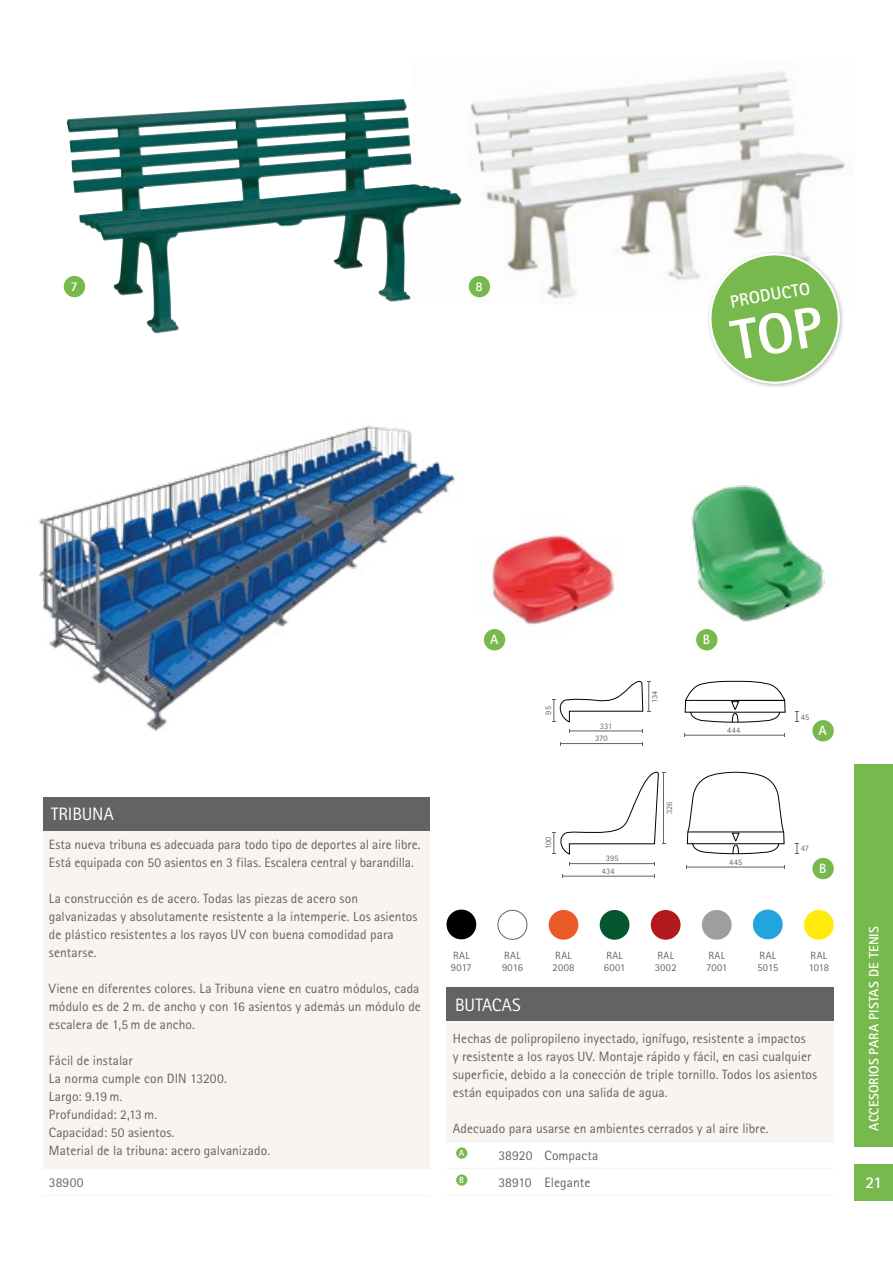
<style>
.page{position:relative;width:893px;height:1263px;background:#fff}
.page>*{position:absolute;margin:0;border:0;box-sizing:border-box;transform-origin:0 0}
.t1{font:18px "Rotis Sans Serif Pro";letter-spacing:-.01em;color:#fff}
.t2{font:700 17.55px "Rotis Sans Serif Pro";color:#fff}
.t3{font:700 16.5px "Rotis Sans Serif Pro";color:#fff}
.t4{font:13.5px/18px "Rotis Sans Serif Pro";letter-spacing:.005em;color:#646363}
.t5{font:700 13.5px "Rotis Sans Serif Pro";letter-spacing:.01em;color:#fff}
.t6{font:10.5px/12.6px "Rotis Sans Serif Pro";letter-spacing:.025em;color:#646363}
.t7{font:700 9px "Rotis Sans Serif Pro";color:#fff}
.t8{font:8.4px/12.6px "Rotis Sans Serif Pro";letter-spacing:.015em;color:#646363;text-align:center}
</style>
<div class="page">
<div style="left:855px;top:764px;width:38px;height:382px;background:#78b94d"></div>
<div style="left:855px;top:1164px;width:38px;height:36px;background:#78b94d"></div>
<img style="left:409px;top:71px;width:436px;height:229px">
<img style="left:67px;top:99px;width:336px;height:235px">
<div style="left:446px;top:909px;width:30px;height:30px;background:#000;border-radius:50%"></div>
<div style="left:498px;top:910px;width:29px;height:30px;border:1px solid #646363;border-radius:50%"></div>
<div style="left:549px;top:910px;width:29px;height:30px;background:#eb5b27;border-radius:50%"></div>
<div style="left:600px;top:910px;width:29px;height:30px;background:#05552f;border-radius:50%"></div>
<div style="left:651px;top:910px;width:29px;height:30px;background:#b4191e;border-radius:50%"></div>
<div style="left:702px;top:910px;width:30px;height:30px;background:#9d9e9f;border-radius:50%"></div>
<div style="left:753px;top:909px;width:30px;height:30px;background:#23a4de;border-radius:50%"></div>
<div style="left:804px;top:910px;width:30px;height:30px;background:#feeb0d;border-radius:50%"></div>
<div style="left:469px;top:276px;width:21px;height:21px;background:#78b94d;border-radius:50%"></div>
<div style="left:64px;top:276px;width:21px;height:21px;background:#78b94d;border-radius:50%"></div>
<div style="left:43px;top:797px;width:386px;height:34px;background:#646363"></div>
<div style="left:43px;top:831px;width:386px;height:337px;background:#f7f4f1"></div>
<hr style="left:43px;top:1167px;width:57px;height:2px;background:#f7f4f1">
<hr style="left:100px;top:1167px;width:198px;height:2px;background:#f7f4f1">
<hr style="left:298px;top:1167px;width:66px;height:2px;background:#f7f4f1">
<hr style="left:43px;top:1195px;width:57px;height:1px;background:#f7f4f1">
<hr style="left:100px;top:1195px;width:198px;height:1px;background:#f7f4f1">
<hr style="left:298px;top:1195px;width:66px;height:1px;background:#f7f4f1">
<hr style="left:364px;top:1167px;width:65px;height:2px;background:#f7f4f1">
<hr style="left:364px;top:1195px;width:65px;height:1px;background:#f7f4f1">
<img style="left:38px;top:425px;width:448px;height:306px">
<div style="left:446px;top:987px;width:388px;height:34px;background:#646363"></div>
<div style="left:446px;top:1021px;width:388px;height:120px;background:#f7f4f1"></div>
<hr style="left:446px;top:1141px;width:46px;height:1px;background:#f7f4f1">
<hr style="left:492px;top:1141px;width:46px;height:1px;background:#f7f4f1">
<hr style="left:538px;top:1141px;width:143px;height:1px;background:#f7f4f1">
<hr style="left:446px;top:1168px;width:46px;height:1px;background:#f7f4f1">
<hr style="left:492px;top:1168px;width:46px;height:1px;background:#f7f4f1">
<hr style="left:538px;top:1168px;width:143px;height:1px;background:#f7f4f1">
<hr style="left:446px;top:1195px;width:46px;height:1px;background:#f7f4f1">
<hr style="left:492px;top:1195px;width:46px;height:1px;background:#f7f4f1">
<hr style="left:538px;top:1195px;width:143px;height:1px;background:#f7f4f1">
<hr style="left:757px;top:1141px;width:77px;height:1px;background:#f7f4f1">
<hr style="left:757px;top:1195px;width:77px;height:1px;background:#f7f4f1">
<hr style="left:681px;top:1141px;width:76px;height:1px;background:#f7f4f1">
<hr style="left:681px;top:1195px;width:76px;height:1px;background:#f7f4f1">
<hr style="left:681px;top:1168px;width:76px;height:1px;background:#f7f4f1">
<hr style="left:757px;top:1168px;width:77px;height:1px;background:#f7f4f1">
<div style="left:456px;top:1147px;width:12px;height:12px;background:#78b94d;border-radius:50%"></div>
<div style="left:455px;top:1146px;width:13px;height:14px;border:1px solid #fff;border-radius:50%"></div>
<div style="left:456px;top:1174px;width:12px;height:12px;background:#78b94d;border-radius:50%"></div>
<div style="left:455px;top:1173px;width:13px;height:14px;border:1px solid #fff;border-radius:50%"></div>
<img style="left:691px;top:485px;width:134px;height:137px">
<div style="left:696px;top:629px;width:21px;height:21px;background:#78b94d;border-radius:50%"></div>
<img style="left:449px;top:516px;width:166px;height:122px">
<div style="left:484px;top:629px;width:21px;height:21px;background:#78b94d;border-radius:50%"></div>
<svg style="left:684px;top:680px;width:102px;height:43px"></svg>
<svg style="left:552px;top:680px;width:99px;height:43px"></svg>
<hr style="left:570px;top:731px;width:72px;height:1px;background:#646363">
<hr style="left:560px;top:743px;width:82px;height:1px;background:#646363">
<hr style="left:685px;top:735px;width:100px;height:1px;background:#646363">
<svg style="left:795px;top:711px;width:4px;height:11px"></svg>
<svg style="left:686px;top:771px;width:99px;height:83px"></svg>
<svg style="left:552px;top:771px;width:113px;height:84px"></svg>
<hr style="left:570px;top:863px;width:84px;height:1px;background:#646363">
<hr style="left:562px;top:876px;width:92px;height:1px;background:#646363">
<hr style="left:687px;top:867px;width:98px;height:1px;background:#646363">
<svg style="left:795px;top:843px;width:4px;height:11px"></svg>
<div style="left:812px;top:720px;width:22px;height:21px;background:#78b94d;border-radius:50%"></div>
<div style="left:812px;top:858px;width:22px;height:21px;background:#78b94d;border-radius:50%"></div>
<svg style="left:707px;top:247px;width:138px;height:140px"></svg>
<p class="t5" style="left:70px;top:278px;width:9px">7</p>
<p class="t5" style="left:475px;top:278px;width:9px">8</p>
<p class="t2" style="left:728px;top:291px;width:82px;rotate:-10deg">PRODUCTO</p>
<h1 class="t1" style="left:51px;top:804px;width:64px">TRIBUNA</h1>
<p class="t4" style="left:49px;top:836px;width:373px">Esta nueva tribuna es adecuada para todo tipo de deportes al aire libre.<br>Está equipada con 50 asientos en 3 filas. Escalera central y barandilla.</p>
<p class="t4" style="left:49px;top:890px;width:370px">La construcción es de acero. Todas las piezas de acero son galvanizadas y absolutamente resistente a la intemperie. Los asientos de plástico resistentes a los rayos UV con buena comodidad para sentarse.</p>
<p class="t4" style="left:49px;top:980px;width:374px;text-align:justify">Viene en diferentes colores. La Tribuna viene en cuatro módulos, cada módulo es de 2 m. de ancho y con 16 asientos y además un módulo de escalera de 1,5 m de ancho.</p>
<p class="t4" style="left:49px;top:1052px;width:223px">Fácil de instalar<br>La norma cumple con DIN 13200.<br>Largo: 9.19 m.<br>Profundidad: 2,13 m.<br>Capacidad: 50 asientos.<br>Material de la tribuna: acero galvanizado.</p>
<p class="t4" style="left:49px;top:1173px;width:36px">38900</p>
<p class="t5" style="left:490px;top:631px;width:10px">A</p>
<p class="t5" style="left:703px;top:631px;width:9px">B</p>
<p class="t8" style="left:542px;top:715px;width:10px;rotate:-90deg">95</p>
<p class="t8" style="left:542px;top:849px;width:14px;rotate:-90deg">100</p>
<p class="t8" style="left:648px;top:703px;width:14px;rotate:-90deg">134</p>
<p class="t8" style="left:595px;top:720px;width:19px">331<br>370</p>
<p class="t8" style="left:727px;top:724px;width:15px">444</p>
<p class="t8" style="left:663px;top:814px;width:14px;rotate:-90deg">326</p>
<p class="t8" style="left:602px;top:852px;width:18px">395<br>434</p>
<p class="t8" style="left:729px;top:856px;width:15px">445</p>
<p class="t8" style="left:801px;top:710px;width:10px">45</p>
<p class="t5" style="left:818px;top:722px;width:10px">A</p>
<p class="t8" style="left:801px;top:842px;width:10px">47</p>
<p class="t5" style="left:819px;top:860px;width:9px">B</p>
<p class="t6" style="left:451px;top:949px;width:22px">RAL<br>9017</p>
<p class="t6" style="left:502px;top:949px;width:22px">RAL<br>9016</p>
<p class="t6" style="left:553px;top:949px;width:23px">RAL<br>2008</p>
<p class="t6" style="left:604px;top:949px;width:23px">RAL<br>6001</p>
<p class="t6" style="left:655px;top:949px;width:23px">RAL<br>3002</p>
<p class="t6" style="left:706px;top:949px;width:23px">RAL<br>7001</p>
<p class="t6" style="left:757px;top:949px;width:22px">RAL<br>5015</p>
<p class="t6" style="left:809px;top:949px;width:22px">RAL<br>1018</p>
<h1 class="t1" style="left:455px;top:994px;width:67px">BUTACAS</h1>
<p class="t4" style="left:453px;top:1029px;width:366px">Hechas de polipropileno inyectado, ignífugo, resistente a impactos<br>y resistente a los rayos UV. Montaje rápido y fácil, en casi cualquier superficie, debido a la conección de triple tornillo. Todos los asientos están equipados con una salida de agua.</p>
<p class="t4" style="left:498px;top:1115px;width:272px;line-height:27px;text-indent:-46px">Adecuado para usarse en ambientes cerrados y al aire libre.<br>38920 Compacta<br>38910 Elegante</p>
<p class="t7" style="left:459px;top:1147px;width:7px">A</p>
<p class="t7" style="left:459px;top:1174px;width:6px">B</p>
<p class="t5" style="left:865px;top:1130px;width:206px;rotate:-90deg">ACCESORIOS PARA PISTAS DE TENIS</p>
<p class="t3" style="left:865px;top:1172px;width:18px">21</p>
</div>
